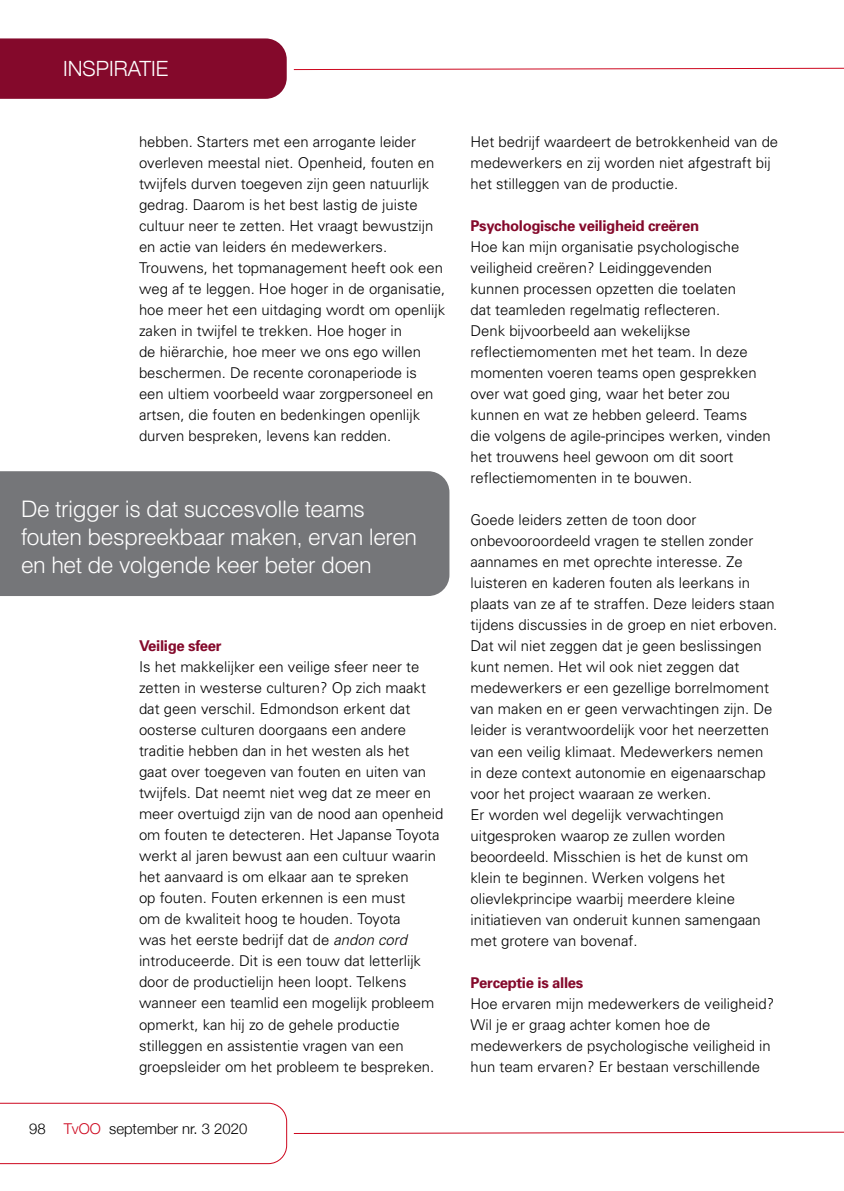
<style>
.page{position:relative;width:844px;height:1191px;background:#fff}
.page>*{position:absolute;margin:0;border:0;box-sizing:border-box;transform-origin:0 0}
.t1{font:300 22.75px/28px "Helvetica";letter-spacing:-.02em;color:#fff}
.t2{font:300 21px "Helvetica Neue";color:#fff}
.t3{font:300 14.88px/21px "Univers";color:#000}
.t4{font:700 14.88px "Univers";letter-spacing:-.02em;color:#84092b}
.t5{font:300 14.88px "Helvetica Neue";color:#000}
.s1{font-style:italic}
.s2{color:#cd071e}
</style>
<div class="page">
<div style="left:0;top:38px;width:287px;height:61px;background:#84092b"></div>
<svg style="left:293px;top:67px;width:550px;height:3px"></svg>
<svg style="left:293px;top:1131px;width:550px;height:3px"></svg>
<svg style="left:0;top:1102px;width:287px;height:62px"></svg>
<div style="left:0;top:471px;width:449px;height:125px;background:#757679"></div>
<h2 class="t2" style="left:63px;top:51px;width:107px">INSPIRATIE</h2>
<p class="t3" style="left:139px;top:131px;width:307px">hebben. Starters met een arrogante leider overleven meestal niet. Openheid, fouten en twijfels durven toegeven zijn geen natuurlijk gedrag. Daarom is het best lastig de juiste cultuur neer te zetten. Het vraagt bewustzijn en actie van leiders én medewerkers.<br>Trouwens, het topmanagement heeft ook een weg af te leggen. Hoe hoger in de organisatie, hoe meer het een uitdaging wordt om openlijk zaken in twijfel te trekken. Hoe hoger in<br>de hiërarchie, hoe meer we ons ego willen beschermen. De recente coronaperiode is een ultiem voorbeeld waar zorgpersoneel en artsen, die fouten en bedenkingen openlijk durven bespreken, levens kan redden.</p>
<h1 class="t1" style="left:21px;top:494px;width:397px">De trigger is dat succesvolle teams fouten bespreekbaar maken, ervan leren en het de volgende keer beter doen</h1>
<p class="t4" style="left:139px;top:636px;width:84px">Veilige sfeer</p>
<p class="t3" style="left:139px;top:656px;width:306px">Is het makkelijker een veilige sfeer neer te zetten in westerse culturen? Op zich maakt dat geen verschil. Edmondson erkent dat oosterse culturen doorgaans een andere traditie hebben dan in het westen als het<br>gaat over toegeven van fouten en uiten van twijfels. Dat neemt niet weg dat ze meer en meer overtuigd zijn van de nood aan openheid om fouten te detecteren. Het Japanse Toyota werkt al jaren bewust aan een cultuur waarin het aanvaard is om elkaar aan te spreken<br>op fouten. Fouten erkennen is een must<br>om de kwaliteit hoog te houden. Toyota<br>was het eerste bedrijf dat de <span class="s1">andon cord </span>introduceerde. Dit is een touw dat letterlijk door de productielijn heen loopt. Telkens wanneer een teamlid een mogelijk probleem opmerkt, kan hij zo de gehele productie stilleggen en assistentie vragen van een groepsleider om het probleem te bespreken.</p>
<p class="t5" style="left:29px;top:1117px;width:220px">98 <span class="s2">TvOO</span> september nr. 3 2020</p>
<p class="t3" style="left:470px;top:131px;width:309px">Het bedrijf waardeert de betrokkenheid van de medewerkers en zij worden niet afgestraft bij het stilleggen van de productie.</p>
<p class="t4" style="left:470px;top:216px;width:230px">Psychologische veiligheid creëren</p>
<p class="t3" style="left:470px;top:236px;width:302px">Hoe kan mijn organisatie psychologische veiligheid creëren? Leidinggevenden<br>kunnen processen opzetten die toelaten<br>dat teamleden regelmatig reflecteren.<br>Denk bijvoorbeeld aan wekelijkse reflectiemomenten met het team. In deze momenten voeren teams open gesprekken over wat goed ging, waar het beter zou kunnen en wat ze hebben geleerd. Teams<br>die volgens de agile-principes werken, vinden het trouwens heel gewoon om dit soort reflectiemomenten in te bouwen.</p>
<p class="t3" style="left:470px;top:509px;width:308px">Goede leiders zetten de toon door onbevooroordeeld vragen te stellen zonder aannames en met oprechte interesse. Ze luisteren en kaderen fouten als leerkans in plaats van ze af te straffen. Deze leiders staan tijdens discussies in de groep en niet erboven.<br>Dat wil niet zeggen dat je geen beslissingen kunt nemen. Het wil ook niet zeggen dat medewerkers er een gezellige borrelmoment van maken en er geen verwachtingen zijn. De leider is verantwoordelijk voor het neerzetten van een veilig klimaat. Medewerkers nemen in deze context autonomie en eigenaarschap voor het project waaraan ze werken.<br>Er worden wel degelijk verwachtingen uitgesproken waarop ze zullen worden beoordeeld. Misschien is het de kunst om klein te beginnen. Werken volgens het olievlekprincipe waarbij meerdere kleine initiatieven van onderuit kunnen samengaan met grotere van bovenaf.</p>
<p class="t4" style="left:470px;top:972px;width:114px">Perceptie is alles</p>
<p class="t3" style="left:470px;top:992px;width:305px">Hoe ervaren mijn medewerkers de veiligheid?<br>Wil je er graag achter komen hoe de medewerkers de psychologische veiligheid in hun team ervaren? Er bestaan verschillende</p>
</div>
